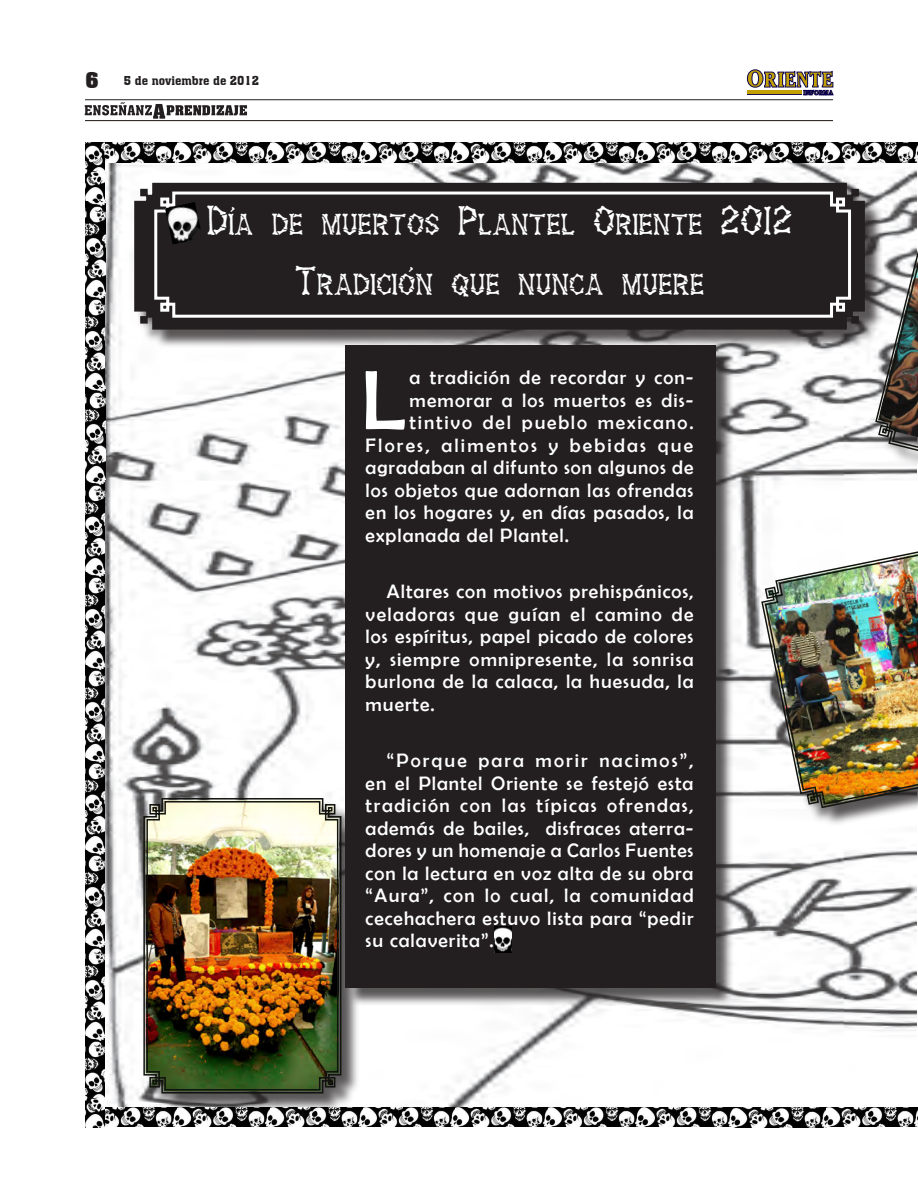
<style>
.page{position:relative;width:918px;height:1188px;background:#fff}
.page>*{position:absolute;margin:0;border:0;box-sizing:border-box;transform-origin:0 0}
.CUERPO_DE_TEXTOO_OK{font:85.05px "Berlin Sans FB";color:#fff}
.t1{font:36px "BONES";color:#fff}
.CUERPO_DE_TEXTOO_OK-2{font:19.5px/22.5px "Berlin Sans FB";letter-spacing:.05em;color:#fff;text-align:justify}
.CUERPO_DE_TEXTOO_OK-3{font:19.5px "Berlin Sans FB";letter-spacing:.115em;color:#fff}
.CUERPO_DE_TEXTOO_OK-4{font:19.5px "Berlin Sans FB";letter-spacing:.09em;color:#fff}
.t2{font:12px "Aachen BT";color:#231f20}
.s1{font-weight:700;font-size:21px}
</style>
<div class="page">
<img style="left:105px;top:163px;width:812px;height:944px">
<div style="left:136px;top:185px;width:747px;height:163px;background:#231f20;opacity:.75"></div>
<svg style="left:133px;top:182px;width:733px;height:148px"></svg>
<svg style="left:153px;top:190px;width:700px;height:129px"></svg>
<div style="left:347px;top:348px;width:387px;height:659px;background:#231f20;opacity:.75"></div>
<div style="left:345px;top:346px;width:370px;height:642px;background:#231f20"></div>
<div style="left:878px;top:197px;width:40px;height:331px;background:#fff"></div>
<svg style="left:874px;top:193px;width:44px;height:318px"></svg>
<div style="left:146px;top:801px;width:214px;height:311px;background:#231f20;opacity:.75"></div>
<svg style="left:143px;top:797px;width:199px;height:297px"></svg>
<img style="left:146px;top:800px;width:193px;height:291px">
<img style="left:165px;top:202px;width:38px;height:43px">
<img style="left:105px;top:1107px;width:813px;height:20px">
<img style="left:105px;top:142px;width:813px;height:21px">
<img style="left:85px;top:142px;width:20px;height:986px">
<img style="left:494px;top:927px;width:18px;height:25px">
<svg style="left:190px;top:227px;width:18px;height:19px"></svg>
<svg style="left:760px;top:525px;width:118px;height:284px"></svg>
<img style="left:764px;top:528px;width:154px;height:567px">
<svg style="left:85px;top:103px;width:162px;height:16px"></svg>
<hr style="left:85px;top:99px;width:748px;height:1px;background:#231f20">
<hr style="left:85px;top:120px;width:748px;height:1px;background:#231f20">
<svg style="left:747px;top:70px;width:16px;height:17px"></svg>
<div style="left:747px;top:70px;width:16px;height:17px;border:1px solid #0a024e;border-radius:50%"></div>
<div style="left:752px;top:72px;width:7px;height:13px;background:#fff;border-radius:50%"></div>
<div style="left:752px;top:72px;width:7px;height:13px;border:1px solid #0a024e;border-radius:50%"></div>
<svg style="left:764px;top:71px;width:69px;height:24px"></svg>
<div style="left:747px;top:90px;width:54px;height:5px;background:#c39f06"></div>
<svg style="left:231px;top:207px;width:4px;height:6px"></svg>
<svg style="left:409px;top:266px;width:4px;height:7px"></svg>
<p class="t2" style="left:85px;top:73px;width:176px"><span class="s1">6</span> 5 de noviembre de 2012</p>
<p class="t1" style="left:207px;top:194px;width:587px">Dia de muertos Plantel Oriente 2012</p>
<p class="t1" style="left:295px;top:254px;width:411px">Tradicion que nunca muere</p>
<p class="CUERPO_DE_TEXTOO_OK" style="left:361px;top:353px;width:45px">L</p>
<p class="CUERPO_DE_TEXTOO_OK-2" style="left:410px;top:366px;width:285px">a tradición de recordar y con-</p>
<p class="CUERPO_DE_TEXTOO_OK-2" style="left:410px;top:389px;width:285px">memorar a los muertos es dis-</p>
<p class="CUERPO_DE_TEXTOO_OK-4" style="left:410px;top:412px;width:285px">tintivo del pueblo mexicano.</p>
<p class="CUERPO_DE_TEXTOO_OK-3" style="left:366px;top:434px;width:329px">Flores, alimentos y bebidas que</p>
<p class="CUERPO_DE_TEXTOO_OK-2" style="left:366px;top:456px;width:329px">agradaban al difunto son algunos de</p>
<p class="CUERPO_DE_TEXTOO_OK-2" style="left:366px;top:479px;width:329px">los objetos que adornan las ofrendas</p>
<p class="CUERPO_DE_TEXTOO_OK-2" style="left:366px;top:501px;width:329px">en los hogares y, en días pasados, la</p>
<p class="CUERPO_DE_TEXTOO_OK-2" style="left:366px;top:524px;width:205px">explanada del Plantel.</p>
<p class="CUERPO_DE_TEXTOO_OK-2" style="left:366px;top:580px;width:329px;text-indent:21px">Altares con motivos prehispánicos, veladoras que guían el camino de los espíritus, papel picado de colores y, siempre omnipresente, la sonrisa burlona de la calaca, la huesuda, la muerte.</p>
<p class="CUERPO_DE_TEXTOO_OK-2" style="left:366px;top:749px;width:329px;text-indent:21px">“Porque para morir nacimos”, en el Plantel Oriente se festejó esta tradición con las típicas ofrendas, además de bailes, disfraces aterra&shy;dores y un homenaje a Carlos Fuentes con la lectura en voz alta de su obra “Aura”, con lo cual, la comunidad cecehachera estuvo lista para “pedir su calaverita”.</p>
</div>
